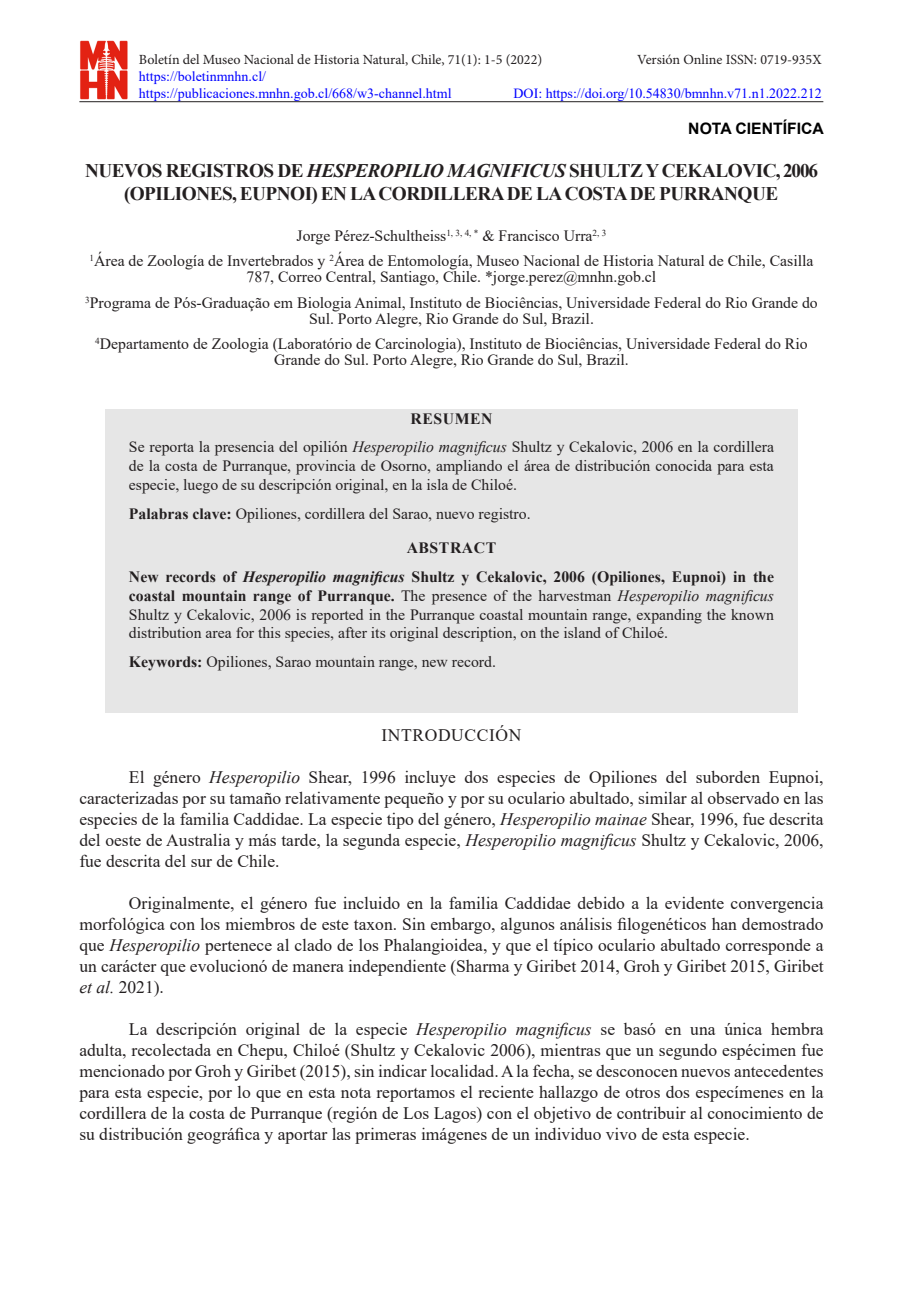
<style>
.page{position:relative;width:903px;height:1290px;background:#fff}
.page>*{position:absolute;margin:0;border:0;box-sizing:border-box;transform-origin:0 0}
.BMNHN_Titulo_articul{font:700 19.25px/23.1px "Times New Roman";letter-spacing:-.025em;color:#231f20;text-align:center}
.BMNHN_Texto_masa{font:17.5px/21px "Times New Roman";color:#231f20;text-align:justify}
.BMNHN_Titulo{font:17.5px "Times New Roman";letter-spacing:.035em;color:#231f20}
.BMNHN_Resumen{font:15.75px/18.9px "Times New Roman";color:#231f20;text-align:justify}
.BMNHN_Autores_articu{font:15.75px/15.8px "Times New Roman";color:#231f20;text-align:center}
.BMNHN_Resumen_-_pala{font:15.75px "Times New Roman";color:#231f20}
.BMNHN_Titulo_Resumen{font:700 15.75px "Times New Roman";letter-spacing:.035em;color:#231f20}
.t1{font:700 15.75px "Arial";color:#000}
.t2{font:14px "Times New Roman";color:#00f}
.t3{font:14px "Minion Pro";color:#231f20}
.s1{font-style:italic}
.s2{font-weight:700}
.s3{font-weight:700;font-style:italic}
</style>
<div class="page">
<hr style="left:79px;top:101px;width:744px;height:1px;background:#231f20">
<img style="left:80px;top:40px;width:48px;height:60px">
<div style="left:105px;top:410px;width:692px;height:303px;background:#e6e6e6"></div>
<p class="t3" style="left:139px;top:50px;width:405px">Boletín del Museo Nacional de Historia Natural, Chile, 71(1): 1-5 (2022)</p>
<p class="t3" style="left:637px;top:50px;width:186px">Versión Online ISSN: 0719-935X</p>
<p class="t2" style="left:139px;top:66px;width:129px">https://boletinmnhn.cl/</p>
<p class="t2" style="left:139px;top:83px;width:314px">https://publicaciones.mnhn.gob.cl/668/w3-channel.html</p>
<p class="t2" style="left:513px;top:83px;width:310px">DOI: https://doi.org/10.54830/bmnhn.v71.n1.2022.212</p>
<p class="t1" style="left:688px;top:117px;width:137px">NOTA CIENTÍFICA</p>
<p class="BMNHN_Titulo_articul" style="left:85px;top:159px;width:735px">NUEVOS REGISTROS DE <span class="s1">HESPEROPILIO MAGNIFICUS</span> SHULTZ Y CEKALOVIC, 2006 (OPILIONES, EUPNOI) EN LA CORDILLERA DE LA COSTA DE PURRANQUE</p>
<p class="BMNHN_Autores_articu" style="left:297px;top:227px;width:311px">Jorge Pérez-Schultheiss<sup>1,</sup> <sup>3,</sup> <sup>4,</sup> <sup>*</sup> &amp; Francisco Urra<sup>2,</sup> <sup>3</sup></p>
<p class="BMNHN_Autores_articu" style="left:90px;top:253px;width:725px"><sup>1</sup>Área de Zoología de Invertebrados y <sup>2</sup>Área de Entomología, Museo Nacional de Historia Natural de Chile, Casilla<br>787, Correo Central, Santiago, Chile. *jorge.perez@mnhn.gob.cl</p>
<p class="BMNHN_Autores_articu" style="left:85px;top:294px;width:734px"><sup>3</sup>Programa de Pós-Graduação em Biologia Animal, Instituto de Biociências, Universidade Federal do Rio Grande do<br>Sul. Porto Alegre, Rio Grande do Sul, Brazil.</p>
<p class="BMNHN_Autores_articu" style="left:95px;top:336px;width:714px"><sup>4</sup>Departamento de Zoologia (Laboratório de Carcinologia), Instituto de Biociências, Universidade Federal do Rio<br>Grande do Sul. Porto Alegre, Rio Grande do Sul, Brazil.</p>
<p class="BMNHN_Titulo_Resumen" style="left:410px;top:407px;width:84px">RESUMEN</p>
<p class="BMNHN_Resumen" style="left:129px;top:437px;width:646px">Se reporta la presencia del opilión <span class="s1">Hesperopilio magnificus</span> Shultz y Cekalovic, 2006 en la cordillera de la costa de Purranque, provincia de Osorno, ampliando el área de distribución conocida para esta especie, luego de su descripción original, en la isla de Chiloé.</p>
<p class="BMNHN_Resumen_-_pala" style="left:129px;top:503px;width:403px"><span class="s2">Palabras clave:</span> Opiliones, cordillera del Sarao, nuevo registro.</p>
<p class="BMNHN_Titulo_Resumen" style="left:407px;top:536px;width:91px">ABSTRACT</p>
<p class="BMNHN_Resumen" style="left:129px;top:566px;width:646px"><span class="s2">New records of</span> <span class="s3">Hesperopilio magnificus</span> <span class="s2">Shultz y Cekalovic, 2006 (Opiliones, Eupnoi) in the coastal mountain range of Purranque.</span> The presence of the harvestman <span class="s1">Hesperopilio magnificus </span>Shultz y Cekalovic, 2006 is reported in the Purranque coastal mountain range, expanding the known distribution area for this species, after its original description, on the island of Chiloé.</p>
<p class="BMNHN_Resumen_-_pala" style="left:129px;top:651px;width:368px"><span class="s2">Keywords:</span> Opiliones, Sarao mountain range, new record.</p>
<p class="BMNHN_Titulo" style="left:381px;top:722px;width:141px">INTRODUCCIÓN</p>
<p class="BMNHN_Texto_masa" style="left:79px;top:766px;width:746px;text-indent:50px">El género <span class="s1">Hesperopilio</span> Shear, 1996 incluye dos especies de Opiliones del suborden Eupnoi, caracterizadas por su tamaño relativamente pequeño y por su oculario abultado, similar al observado en las especies de la familia Caddidae. La especie tipo del género, <span class="s1">Hesperopilio mainae</span> Shear, 1996, fue descrita del oeste de Australia y más tarde, la segunda especie, <span class="s1">Hesperopilio magnificus</span> Shultz y Cekalovic, 2006, fue descrita del sur de Chile.</p>
<p class="BMNHN_Texto_masa" style="left:79px;top:892px;width:746px;text-indent:50px">Originalmente, el género fue incluido en la familia Caddidae debido a la evidente convergencia morfológica con los miembros de este taxon. Sin embargo, algunos análisis filogenéticos han demostrado que <span class="s1">Hesperopilio</span> pertenece al clado de los Phalangioidea, y que el típico oculario abultado corresponde a un carácter que evolucionó de manera independiente (Sharma y Giribet 2014, Groh y Giribet 2015, Giribet <span class="s1">et al.</span> 2021).</p>
<p class="BMNHN_Texto_masa" style="left:79px;top:1018px;width:746px;text-indent:50px">La descripción original de la especie <span class="s1">Hesperopilio magnificus</span> se basó en una única hembra adulta, recolectada en Chepu, Chiloé (Shultz y Cekalovic 2006), mientras que un segundo espécimen fue mencionado por Groh y Giribet (2015), sin indicar localidad. A la fecha, se desconocen nuevos antecedentes para esta especie, por lo que en esta nota reportamos el reciente hallazgo de otros dos especímenes en la cordillera de la costa de Purranque (región de Los Lagos) con el objetivo de contribuir al conocimiento de su distribución geográfica y aportar las primeras imágenes de un individuo vivo de esta especie.</p>
</div>
